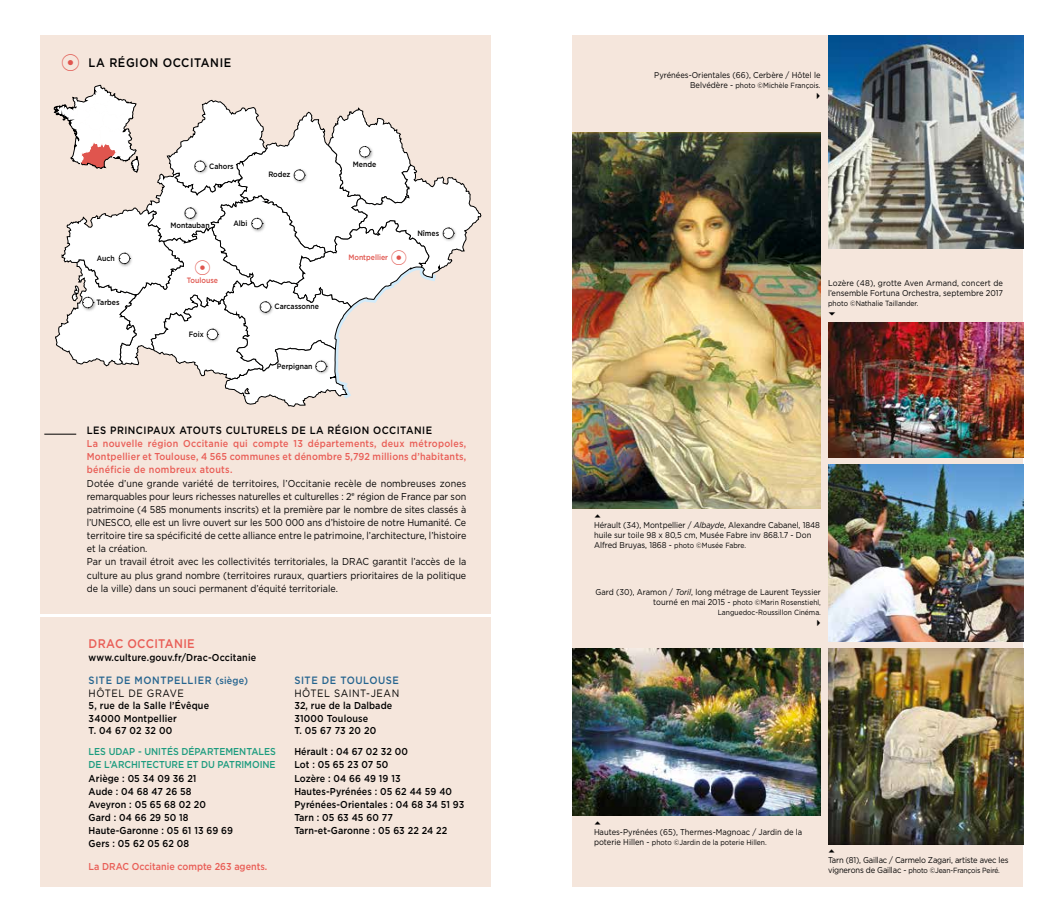
<style>
.page{position:relative;width:1064px;height:922px;background:#fff}
.page>*{position:absolute;margin:0;border:0;box-sizing:border-box;transform-origin:0 0}
.t1{font:16.88px "Arrows";color:#000;scale:.9 1}
.t2{font:16.88px "Arrows";color:#000}
.t3{font:500 12.5px "Gotham";letter-spacing:.03em;color:#e95e57;scale:.9 1}
.t4{font:500 12.38px "Gotham";letter-spacing:.05em;color:#000;scale:.9 1}
.t5{font:500 10.62px/12.5px "Gotham";letter-spacing:.06em;color:#25648f;scale:.9 1}
.t6{font:500 10.62px "Gotham";letter-spacing:.05em;color:#000;scale:.9 1}
.t7{font:10.62px "Gotham";letter-spacing:.06em;color:#000;scale:.9 1}
.t8{font:10px/13.1px "Gotham";color:#000;scale:.9 1}
.t9{font:500 10px/13.1px "Gotham";letter-spacing:.01em;color:#000;scale:.9 1}
.t10{font:500 10px/13.1px "Gotham";letter-spacing:.02em;color:#e95e57;text-align:justify;scale:.9 1}
.t11{font:500 10px/13.1px "Gotham";letter-spacing:-.005em;color:#1d9c7f;scale:.9 1}
.t12{font:500 10px "Gotham";color:#e95e57;scale:.9 1}
.t13{font:8.5px/10px "Gotham";color:#000;scale:.9 1}
.t14{font:8.5px "Gotham";letter-spacing:-.02em;color:#000;scale:.9 1}
.t15{font:500 7.75px "Gotham";color:#000;scale:.9 1}
.t16{font:500 7.75px "Gotham";color:#e0554e;scale:.9 1}
.t17{font:7.5px/10px "Gotham";color:#000;text-align:right;scale:.9 1}
.t18{font:7.5px "Gotham";letter-spacing:-.02em;color:#000;scale:.9 1}
.s1{font-size:10px}
.s2{font-weight:400;color:#000}
.s3{font-size:8.5px}
.s4{font-style:italic}
.s5{font-size:7.5px}
</style>
<div class="page">
<div style="left:41px;top:617px;width:450px;height:269px;background:#f5e6dc"></div>
<div style="left:41px;top:35px;width:450px;height:578px;background:#f5e6dc"></div>
<hr style="left:44px;top:434px;width:32px;height:1px;background:#000">
<div style="left:572px;top:35px;width:450px;height:851px;background:#f5e6dc"></div>
<img style="left:572px;top:648px;width:248px;height:167px">
<img style="left:828px;top:35px;width:194px;height:213px">
<img style="left:828px;top:322px;width:194px;height:135px">
<img style="left:828px;top:464px;width:194px;height:177px">
<img style="left:828px;top:648px;width:194px;height:196px">
<img style="left:572px;top:133px;width:248px;height:375px">
<svg style="left:54px;top:85px;width:427px;height:321px"></svg>
<p class="t4" style="left:89px;top:54px;width:160px">LA RÉGION OCCITANIE</p>
<p class="t15" style="left:97px;top:253px;width:22px">Auch</p>
<p class="t15" style="left:97px;top:297px;width:27px">Tarbes</p>
<p class="t15" style="left:209px;top:161px;width:29px">Cahors</p>
<p class="t15" style="left:170px;top:220px;width:45px">Montauban</p>
<p class="t15" style="left:233px;top:218px;width:17px">Albi</p>
<p class="t16" style="left:187px;top:275px;width:36px">Toulouse</p>
<p class="t15" style="left:189px;top:329px;width:18px">Foix</p>
<p class="t15" style="left:268px;top:170px;width:26px">Rodez</p>
<p class="t15" style="left:274px;top:301px;width:51px">Carcassonne</p>
<p class="t15" style="left:277px;top:361px;width:41px">Perpignan</p>
<p class="t15" style="left:353px;top:159px;width:28px">Mende</p>
<p class="t16" style="left:348px;top:252px;width:46px">Montpellier</p>
<p class="t15" style="left:417px;top:228px;width:26px">Nîmes</p>
<p class="t6" style="left:87px;top:423px;width:385px">LES PRINCIPAUX ATOUTS CULTURELS DE LA RÉGION OCCITANIE</p>
<p class="t10" style="left:87px;top:437px;width:423px">La nouvelle région Occitanie qui compte 13 départements, deux métropoles, Montpellier et Toulouse, 4 565 communes et dénombre 5,792 millions d’habitants, bénéficie de nombreux atouts.</p>
<p class="t8" style="left:87px;top:476px;width:423px">Dotée d’une grande variété de territoires, l’Occitanie recèle de nombreuses zones remarquables pour leurs richesses naturelles et culturelles : 2<sup>e</sup> région de France par son patrimoine (4 585 monuments inscrits) et la première par le nombre de sites classés à l’UNESCO, elle est un livre ouvert sur les 500 000 ans d’histoire de notre Humanité. Ce territoire tire sa spécificité de cette alliance entre le patrimoine, l’architecture, l’histoire et la création.<br>Par un travail étroit avec les collectivités territoriales, la DRAC garantit l’accès de la culture au plus grand nombre (territoires ruraux, quartiers prioritaires de la politique de la ville) dans un souci permanent d’équité territoriale.</p>
<p class="t3" style="left:89px;top:635px;width:119px">DRAC OCCITANIE</p>
<p class="t9" style="left:89px;top:650px;width:188px">www.culture.gouv.fr/Drac-Occitanie</p>
<p class="t5" style="left:89px;top:673px;width:178px">SITE DE MONTPELLIER <span class="s1">(siège)<br></span><span class="s2">HÔTEL DE GRAVE</span></p>
<p class="t9" style="left:89px;top:699px;width:135px;line-height:12.5px">5, rue de la Salle l’Évêque<br>34000 Montpellier<br>T. 04 67 02 32 00</p>
<p class="t11" style="left:89px;top:745px;width:209px">LES UDAP - UNITÉS DÉPARTEMENTALES<br>DE L’ARCHITECTURE ET DU PATRIMOINE</p>
<p class="t9" style="left:89px;top:771px;width:162px">Ariège : 05 34 09 36 21<br>Aude : 04 68 47 26 58<br>Aveyron : 05 65 68 02 20<br>Gard : 04 66 29 50 18<br>Haute-Garonne : 05 61 13 69 69<br>Gers : 05 62 05 62 08</p>
<p class="t12" style="left:89px;top:859px;width:200px">La DRAC Occitanie compte 263 agents.</p>
<p class="t5" style="left:294px;top:673px;width:118px">SITE DE TOULOUSE</p>
<p class="t7" style="left:294px;top:685px;width:118px">HÔTEL SAINT-JEAN</p>
<p class="t9" style="left:294px;top:699px;width:110px;line-height:12.5px">32, rue de la Dalbade<br>31000 Toulouse<br>T. 05 67 73 20 20</p>
<p class="t9" style="left:294px;top:744px;width:190px">Hérault : 04 67 02 32 00<br>Lot : 05 65 23 07 50<br>Lozère : 04 66 49 19 13<br>Hautes-Pyrénées : 05 62 44 59 40<br>Pyrénées-Orientales : 04 68 34 51 93<br>Tarn : 05 63 45 60 77<br>Tarn-et-Garonne : 05 63 22 24 22</p>
<p class="t13" style="left:654px;top:69px;width:186px">Pyrénées-Orientales (66), Cerbère / Hôtel le</p>
<p class="t17" style="left:690px;top:80px;width:146px"><span class="s3">Belvédère -</span> photo ©Michèle François.</p>
<h1 class="t1" style="left:815px;top:86px;width:6px">Q</h1>
<p class="t13" style="left:827px;top:278px;width:196px">Lozère (48), grotte Aven Armand, concert de l’ensemble Fortuna Orchestra, septembre 2017</p>
<p class="t17" style="left:827px;top:298px;width:102px">photo ©Nathalie Taillander.</p>
<h1 class="t2" style="left:827px;top:304px;width:10px">T</h1>
<p class="t13" style="left:594px;top:519px;width:252px"><sup>S</sup>Hérault (34), Montpellier / <span class="s4">Albayde</span>, Alexandre Cabanel, 1848 huile sur toile 98 x 80,5 cm, Musée Fabre inv 868.1.7 - Don<br>Alfred Bruyas, 1868 - <span class="s5">photo ©Musée Fabre.</span></p>
<p class="t13" style="left:595px;top:587px;width:252px">Gard (30), Aramon / <span class="s4">Toril</span>, long métrage de Laurent Teyssier</p>
<p class="t17" style="left:653px;top:597px;width:188px"><span class="s3">tourné en mai 2015 -</span> photo ©Marin Rosenstiehl,<br>Languedoc-Roussillon Cinéma.</p>
<h1 class="t1" style="left:816px;top:613px;width:6px">Q</h1>
<p class="t13" style="left:594px;top:826px;width:233px"><sup>S</sup>Hautes-Pyrénées (65), Thermes-Magnoac / Jardin de la</p>
<p class="t17" style="left:594px;top:836px;width:193px"><span class="s3">poterie Hillen -</span> photo ©Jardin de la poterie Hillen.</p>
<p class="t14" style="left:827px;top:854px;width:202px"><sup>S</sup>Tarn (81), Gaillac / Carmelo Zagari, artiste avec les</p>
<p class="t18" style="left:827px;top:865px;width:192px"><span class="s3">vignerons de Gaillac -</span> photo ©Jean-François Peiré.</p>
</div>
